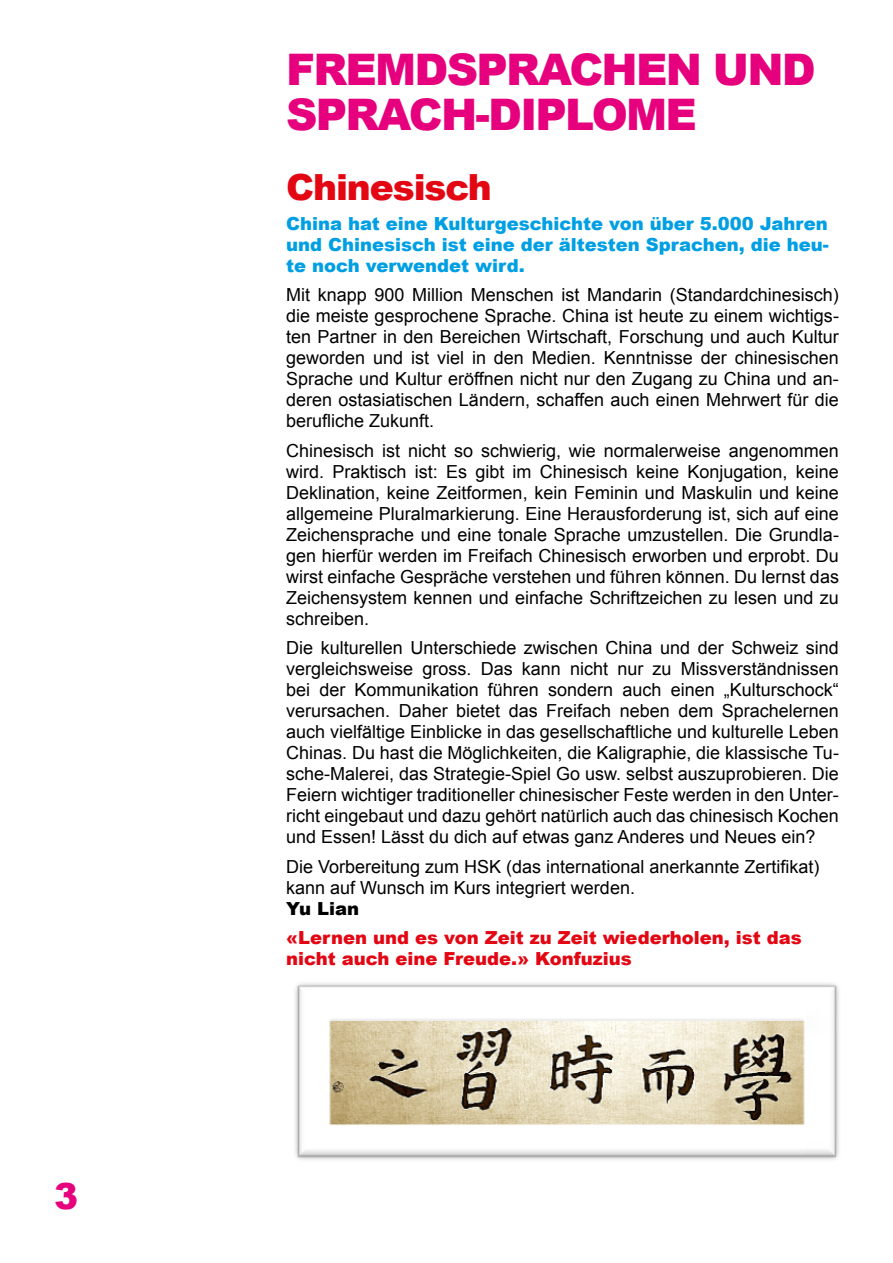
<style>
.page{position:relative;width:893px;height:1263px;background:#fff}
.page>*{position:absolute;margin:0;border:0;box-sizing:border-box;transform-origin:0 0}
.t1{font:900 43.5px/45px "Arial";letter-spacing:-.04em;color:#e6007d}
.t2{font:900 36px "Arial";letter-spacing:-.03em;color:#e30613}
.t3{font:900 36px "Arial";color:#e6007d}
.t4{font:18px/21px "Arial";color:#000;text-align:justify}
.t5{font:900 18px/21px "Arial";color:#009fe3;text-align:justify}
.t6{font:900 18px/21px "Arial";color:#e30613}
.t7{font:900 18px "Arial";color:#000}
</style>
<div class="page">
<img style="left:295px;top:983px;width:544px;height:177px">
<h2 class="t3" style="left:54px;top:1170px;width:26px">3</h2>
<h1 class="t1" style="left:286px;top:46px;width:531px">FREMDSPRACHEN UND<br>SPRACH-DIPLOME</h1>
<h2 class="t2" style="left:286px;top:161px;width:207px">Chinesisch</h2>
<p class="t5" style="left:286px;top:212px;width:544px">China hat eine Kulturgeschichte von über 5.000 Jahren und Chinesisch ist eine der ältesten Sprachen, die heu&shy;te noch verwendet wird.</p>
<p class="t4" style="left:286px;top:285px;width:554px">Mit knapp 900 Million Menschen ist Mandarin (Standardchinesisch) die meiste gesprochene Sprache. China ist heute zu einem wichtigs&shy;ten Partner in den Bereichen Wirtschaft, Forschung und auch Kultur geworden und ist viel in den Medien. Kenntnisse der chinesischen Sprache und Kultur eröffnen nicht nur den Zugang zu China und an&shy;deren ostasiatischen Ländern, schaffen auch einen Mehrwert für die berufliche Zukunft.</p>
<p class="t4" style="left:286px;top:440px;width:554px">Chinesisch ist nicht so schwierig, wie normalerweise angenommen wird. Praktisch ist: Es gibt im Chinesisch keine Konjugation, keine Deklination, keine Zeitformen, kein Feminin und Maskulin und keine allgemeine Pluralmarkierung. Eine Herausforderung ist, sich auf eine Zeichensprache und eine tonale Sprache umzustellen. Die Grundla&shy;gen hierfür werden im Freifach Chinesisch erworben und erprobt. Du wirst einfache Gespräche verstehen und führen können. Du lernst das Zeichensystem kennen und einfache Schriftzeichen zu lesen und zu schreiben.</p>
<p class="t4" style="left:286px;top:638px;width:554px">Die kulturellen Unterschiede zwischen China und der Schweiz sind vergleichsweise gross. Das kann nicht nur zu Missverständnissen bei der Kommunikation führen sondern auch einen „Kulturschock“ verursachen. Daher bietet das Freifach neben dem Sprachelernen auch vielfältige Einblicke in das gesellschaftliche und kulturelle Leben Chinas. Du hast die Möglichkeiten, die Kaligraphie, die klassische Tu&shy;sche-Malerei, das Strategie-Spiel Go usw. selbst auszuprobieren. Die Feiern wichtiger traditioneller chinesischer Feste werden in den Unter&shy;richt eingebaut und dazu gehört natürlich auch das chinesisch Kochen und Essen! Lässt du dich auf etwas ganz Anderes und Neues ein?</p>
<p class="t4" style="left:286px;top:856px;width:535px">Die Vorbereitung zum HSK (das international anerkannte Zertifikat) kann auf Wunsch im Kurs integriert werden.</p>
<p class="t7" style="left:286px;top:895px;width:74px">Yu Lian</p>
<p class="t6" style="left:286px;top:927px;width:517px">«Lernen und es von Zeit zu Zeit wiederholen, ist das nicht auch eine Freude.» Konfuzius</p>
</div>
